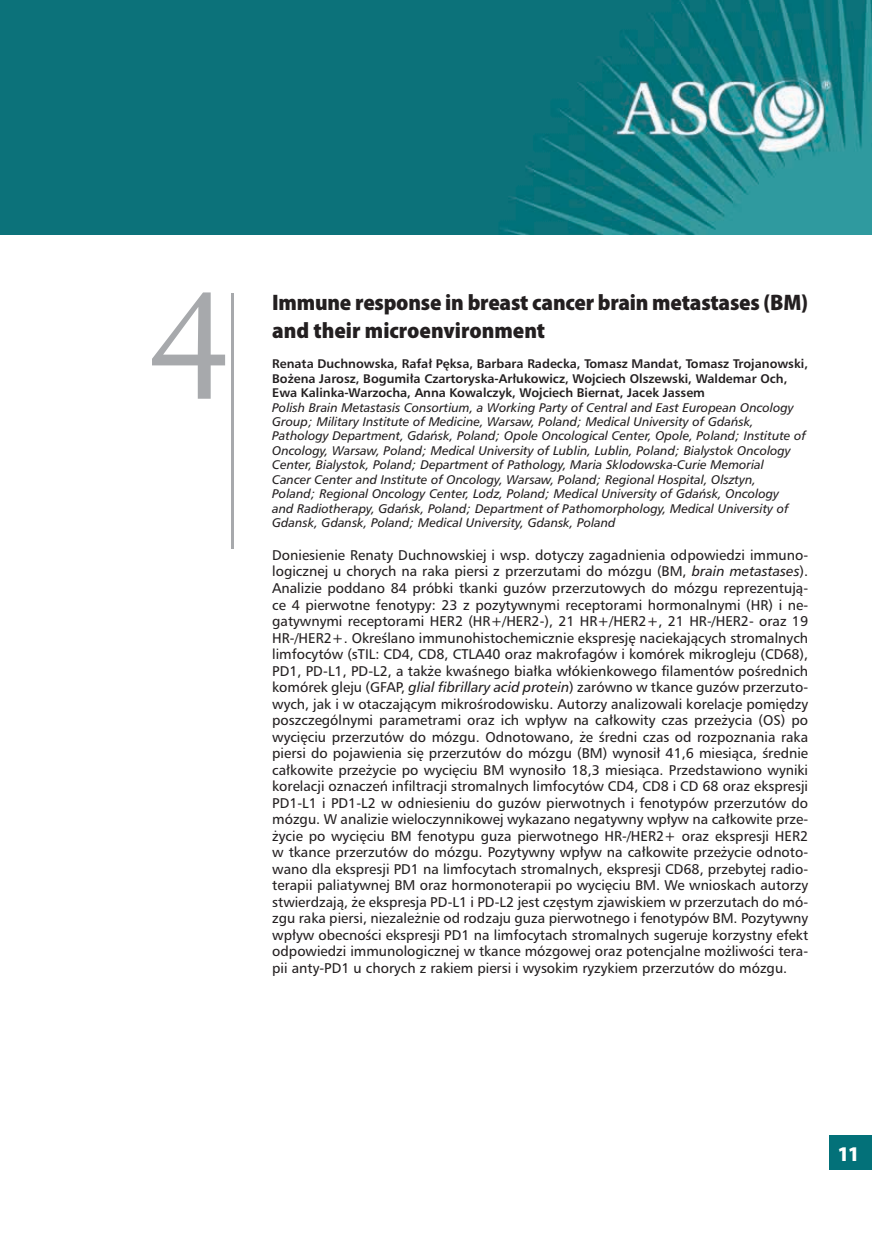
<style>
.page{position:relative;width:872px;height:1234px;background:#fff}
.page>*{position:absolute;margin:0;border:0;box-sizing:border-box;transform-origin:0 0}
.t1{font:150px "Class Garmnd PL";color:#a7a9ac}
.t2{font:900 semi-condensed 22.5px/27px "Myriad Pro";letter-spacing:-.01em;color:#231f20}
.t3{font:900 semi-condensed 21px "Myriad Pro";color:#fff}
.t4{font:13.5px/16.5px "Humnst 777 PL";color:#231f20;text-align:justify}
.t5{font:italic 12px/14.4px "Humnst 777 PL";color:#231f20}
.t6{font:700 12px/14.4px "Humnst 777 PL";color:#231f20}
.s1{font-style:italic}
</style>
<div class="page">
<img style="left:0;top:0;width:872px;height:234px">
<hr style="left:232px;top:293px;width:2px;height:256px;background:#a7a9ac">
<div style="left:829px;top:1135px;width:43px;height:34px;background:#037179"></div>
<h1 class="t1" style="left:149px;top:252px;width:86px">4</h1>
<h2 class="t2" style="left:272px;top:289px;width:537px">Immune response in breast cancer brain metastases (BM) and their microenvironment</h2>
<p class="t6" style="left:272px;top:356px;width:537px">Renata Duchnowska, Rafał Pęksa, Barbara Radecka, Tomasz Mandat, Tomasz Trojanowski,<br>Bożena Jarosz, Bogumiła Czartoryska-Arłukowicz, Wojciech Olszewski, Waldemar Och,<br>Ewa Kalinka-Warzocha, Anna Kowalczyk, Wojciech Biernat, Jacek Jassem</p>
<p class="t5" style="left:272px;top:400px;width:535px">Polish Brain Metastasis Consortium, a Working Party of Central and East European Oncology Group; Military Institute of Medicine, Warsaw, Poland; Medical University of Gdańsk, Pathology Department, Gdańsk, Poland; Opole Oncological Center, Opole, Poland; Institute of Oncology, Warsaw, Poland; Medical University of Lublin, Lublin, Poland; Bialystok Oncology Center, Bialystok, Poland; Department of Pathology, Maria Sklodowska-Curie Memorial<br>Cancer Center and Institute of Oncology, Warsaw, Poland; Regional Hospital, Olsztyn,<br>Poland; Regional Oncology Center, Lodz, Poland; Medical University of Gdańsk, Oncology<br>and Radiotherapy, Gdańsk, Poland; Department of Pathomorphology, Medical University of Gdansk, Gdansk, Poland; Medical University, Gdansk, Poland</p>
<p class="t4" style="left:272px;top:546px;width:537px">Doniesienie Renaty Duchnowskiej i wsp. dotyczy zagadnienia odpowiedzi immuno&shy;logicznej u chorych na raka piersi z przerzutami do mózgu (BM, <span class="s1">brain metastases</span>).<br>Analizie poddano 84 próbki tkanki guzów przerzutowych do mózgu reprezentują&shy;ce 4 pierwotne fenotypy: 23 z pozytywnymi receptorami hormonalnymi (HR) i ne&shy;gatywnymi receptorami HER2 (HR+/HER2-), 21 HR+/HER2+, 21 HR-/HER2- oraz 19<br>HR-/HER2+. Określano immunohistochemicznie ekspresję naciekających stromalnych limfocytów (sTIL: CD4, CD8, CTLA40 oraz makrofagów i komórek mikrogleju (CD68), PD1, PD-L1, PD-L2, a także kwaśnego białka włókienkowego filamentów pośrednich komórek gleju (GFAP, <span class="s1">glial fibrillary acid protein</span>) zarówno w tkance guzów przerzuto&shy;wych, jak i w otaczającym mikrośrodowisku. Autorzy analizowali korelacje pomiędzy poszczególnymi parametrami oraz ich wpływ na całkowity czas przeżycia (OS) po wycięciu przerzutów do mózgu. Odnotowano, że średni czas od rozpoznania raka piersi do pojawienia się przerzutów do mózgu (BM) wynosił 41,6 miesiąca, średnie całkowite przeżycie po wycięciu BM wynosiło 18,3 miesiąca. Przedstawiono wyniki korelacji oznaczeń infiltracji stromalnych limfocytów CD4, CD8 i CD 68 oraz ekspresji PD1-L1 i PD1-L2 w odniesieniu do guzów pierwotnych i fenotypów przerzutów do mózgu. W analizie wieloczynnikowej wykazano negatywny wpływ na całkowite prze&shy;życie po wycięciu BM fenotypu guza pierwotnego HR-/HER2+ oraz ekspresji HER2 w tkance przerzutów do mózgu. Pozytywny wpływ na całkowite przeżycie odnoto&shy;wano dla ekspresji PD1 na limfocytach stromalnych, ekspresji CD68, przebytej radio&shy;terapii paliatywnej BM oraz hormonoterapii po wycięciu BM. We wnioskach autorzy stwierdzają, że ekspresja PD-L1 i PD-L2 jest częstym zjawiskiem w przerzutach do mó&shy;zgu raka piersi, niezależnie od rodzaju guza pierwotnego i fenotypów BM. Pozytywny wpływ obecności ekspresji PD1 na limfocytach stromalnych sugeruje korzystny efekt odpowiedzi immunologicznej w tkance mózgowej oraz potencjalne możliwości tera&shy;pii anty-PD1 u chorych z rakiem piersi i wysokim ryzykiem przerzutów do mózgu.</p>
<h3 class="t3" style="left:838px;top:1141px;width:23px">11</h3>
</div>
